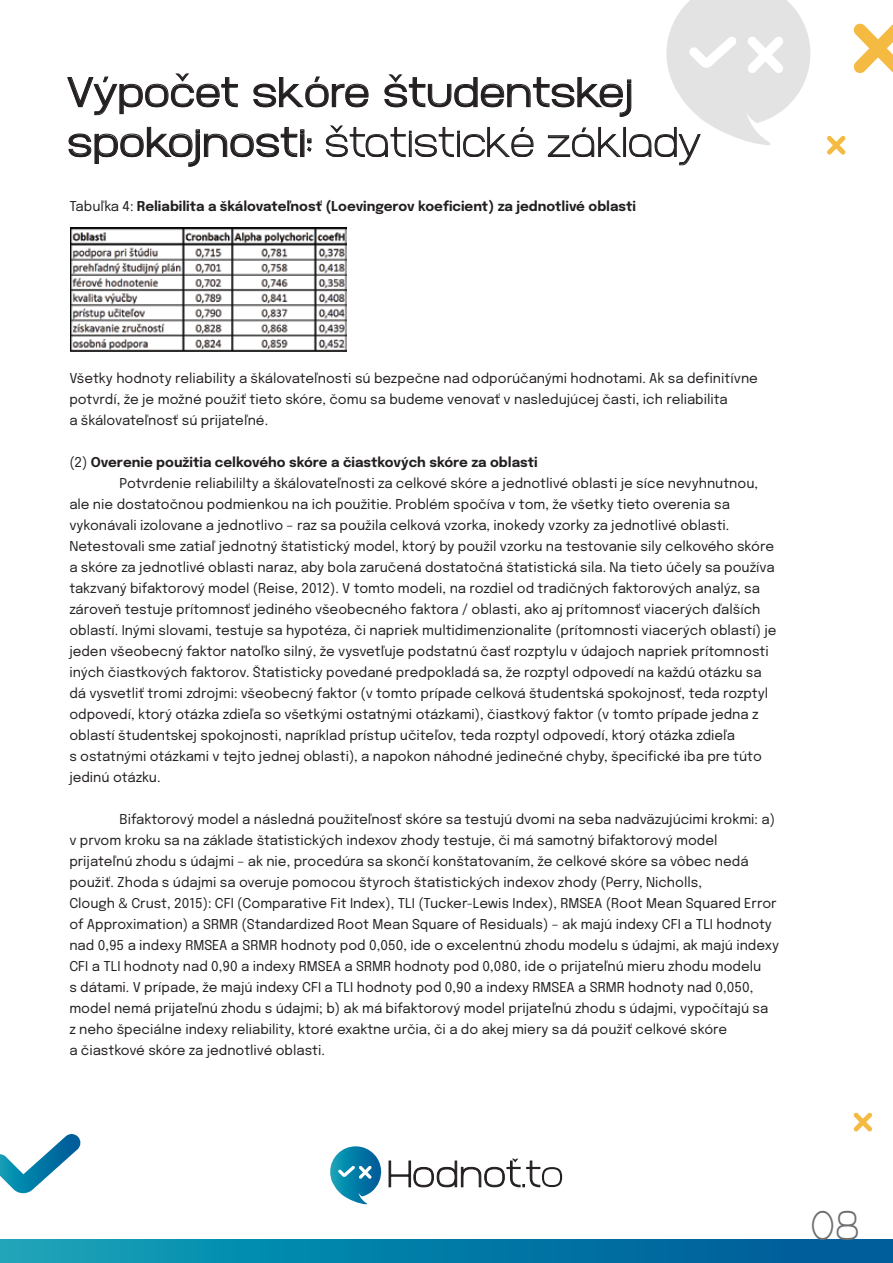
<style>
.page{position:relative;width:893px;height:1263px;background:#fff}
.page>*{position:absolute;margin:0;border:0;box-sizing:border-box;transform-origin:0 0}
.t1{font:41.55px/49.8px "Abro Sans";color:#231f20}
.t2{font:100 41.55px "Abro Sans";color:#6d6e71}
.t3{font:13.5px/21px "Epilogue";color:#231f20}
.s1{font-weight:100}
</style>
<div class="page">
<svg style="left:0;top:1134px;width:81px;height:59px"></svg>
<svg style="left:853px;top:23px;width:40px;height:50px"></svg>
<svg style="left:827px;top:136px;width:19px;height:19px"></svg>
<svg style="left:388px;top:1159px;width:174px;height:28px"></svg>
<svg style="left:330px;top:1146px;width:52px;height:58px"></svg>
<svg style="left:0;top:1240px;width:893px;height:23px;background:#057ca7"></svg>
<svg style="left:853px;top:1112px;width:19px;height:19px"></svg>
<svg style="left:67px;top:0;width:744px;height:167px"></svg>
<img style="left:70px;top:228px;width:277px;height:124px">
<h1 class="t1" style="left:67px;top:67px;width:635px">Výpočet skóre študentskej spokojnosti: <span class="s1">štatistické základy</span></h1>
<p class="t3" style="left:69px;top:195px;width:568px">Tabuľka 4: Reliabilita a škálovateľnosť (Loevingerov koeficient) za jednotlivé oblasti</p>
<p class="t3" style="left:69px;top:367px;width:690px">Všetky hodnoty reliability a škálovateľnosti sú bezpečne nad odporúčanými hodnotami. Ak sa definitívne potvrdí, že je možné použiť tieto skóre, čomu sa budeme venovať v nasledujúcej časti, ich reliabilita<br>a škálovateľnosť sú prijateľné.</p>
<p class="t3" style="left:69px;top:451px;width:470px">(2) Overenie použitia celkového skóre a čiastkových skóre za oblasti</p>
<p class="t3" style="left:120px;top:472px;width:640px">Potvrdenie reliabililty a škálovateľnosti za celkové skóre a jednotlivé oblasti je síce nevyhnutnou,</p>
<p class="t3" style="left:69px;top:493px;width:662px">ale nie dostatočnou podmienkou na ich použitie. Problém spočíva v tom, že všetky tieto overenia sa</p>
<p class="t3" style="left:69px;top:514px;width:662px">vykonávali izolovane a jednotlivo – raz sa použila celková vzorka, inokedy vzorky za jednotlivé oblasti.</p>
<p class="t3" style="left:69px;top:535px;width:706px">Netestovali sme zatiaľ jednotný štatistický model, ktorý by použil vzorku na testovanie sily celkového skóre</p>
<p class="t3" style="left:69px;top:556px;width:707px">a skóre za jednotlivé oblasti naraz, aby bola zaručená dostatočná štatistická sila. Na tieto účely sa používa</p>
<p class="t3" style="left:69px;top:577px;width:692px">takzvaný bifaktorový model (Reise, 2012). V tomto modeli, na rozdiel od tradičných faktorových analýz, sa</p>
<p class="t3" style="left:69px;top:598px;width:693px">zároveň testuje prítomnosť jediného všeobecného faktora / oblasti, ako aj prítomnosť viacerých ďalších</p>
<p class="t3" style="left:69px;top:619px;width:709px">oblastí. Inými slovami, testuje sa hypotéza, či napriek multidimenzionalite (prítomnosti viacerých oblastí) je</p>
<p class="t3" style="left:69px;top:640px;width:701px">jeden všeobecný faktor natoľko silný, že vysvetľuje podstatnú časť rozptylu v údajoch napriek prítomnosti</p>
<p class="t3" style="left:69px;top:661px;width:694px">iných čiastkových faktorov. Štatisticky povedané predpokladá sa, že rozptyl odpovedí na každú otázku sa</p>
<p class="t3" style="left:69px;top:682px;width:700px">dá vysvetliť tromi zdrojmi: všeobecný faktor (v tomto prípade celková študentská spokojnosť, teda rozptyl</p>
<p class="t3" style="left:69px;top:703px;width:691px">odpovedí, ktorý otázka zdieľa so všetkými ostatnými otázkami), čiastkový faktor (v tomto prípade jedna z</p>
<p class="t3" style="left:69px;top:724px;width:667px">oblastí študentskej spokojnosti, napríklad prístup učiteľov, teda rozptyl odpovedí, ktorý otázka zdieľa</p>
<p class="t3" style="left:69px;top:745px;width:694px">s ostatnými otázkami v tejto jednej oblasti), a napokon náhodné jedinečné chyby, špecifické iba pre túto</p>
<p class="t3" style="left:69px;top:766px;width:93px">jedinú otázku.</p>
<p class="t3" style="left:69px;top:808px;width:711px;text-indent:50px">Bifaktorový model a následná použiteľnosť skóre sa testujú dvomi na seba nadväzujúcimi krokmi: a) v prvom kroku sa na základe štatistických indexov zhody testuje, či má samotný bifaktorový model prijateľnú zhodu s údajmi – ak nie, procedúra sa skončí konštatovaním, že celkové skóre sa vôbec nedá použiť. Zhoda s údajmi sa overuje pomocou štyroch štatistických indexov zhody (Perry, Nicholls,<br>Clough &amp; Crust, 2015): CFI (Comparative Fit Index), TLI (Tucker-Lewis Index), RMSEA (Root Mean Squared Error of Approximation) a SRMR (Standardized Root Mean Square of Residuals) – ak majú indexy CFI a TLI hodnoty nad 0,95 a indexy RMSEA a SRMR hodnoty pod 0,050, ide o excelentnú zhodu modelu s údajmi, ak majú indexy CFI a TLI hodnoty nad 0,90 a indexy RMSEA a SRMR hodnoty pod 0,080, ide o prijateľnú mieru zhodu modelu<br>s dátami. V prípade, že majú indexy CFI a TLI hodnoty pod 0,90 a indexy RMSEA a SRMR hodnoty nad 0,050, model nemá prijateľnú zhodu s údajmi; b) ak má bifaktorový model prijateľnú zhodu s údajmi, vypočítajú sa<br>z neho špeciálne indexy reliability, ktoré exaktne určia, či a do akej miery sa dá použiť celkové skóre<br>a čiastkové skóre za jednotlivé oblasti.</p>
<h1 class="t2" style="left:810px;top:1200px;width:50px">08</h1>
</div>
